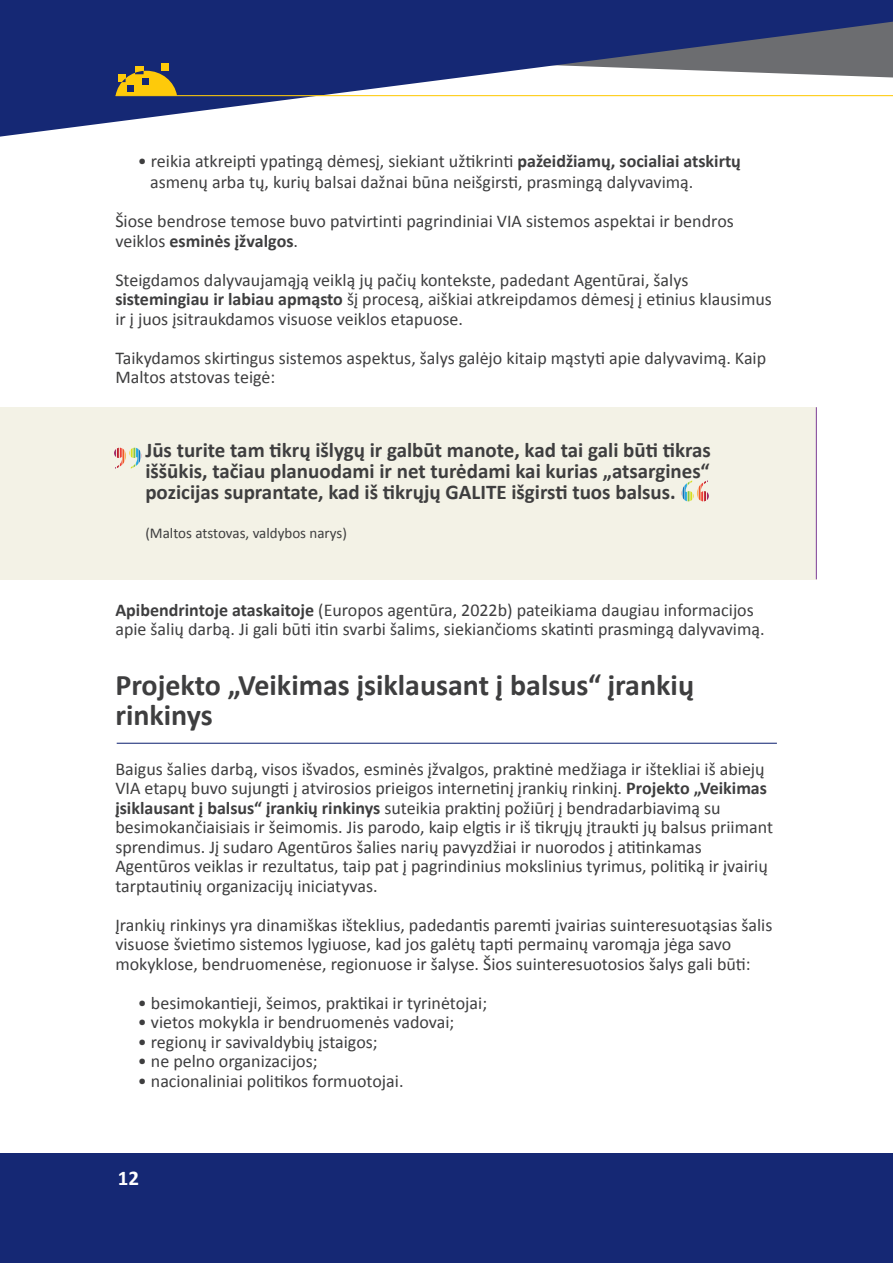
<style>
.page{position:relative;width:893px;height:1263px;background:#fff}
.page>*{position:absolute;margin:0;border:0;box-sizing:border-box;transform-origin:0 0}
.t1{font:700 30px/30px "Calibri";color:#3e3e3f}
.t2{font:700 21px/21px "Calibri";color:#3e3e3f;text-align:justify}
.t3{font:700 21px "Calibri";color:#fff}
.t4{font:18px/19.5px "Calibri";color:#3e3e3f}
.t5{font:15px "Calibri";color:#3e3e3f}
.s1{font-weight:700}
</style>
<div class="page">
<div style="left:0;top:407px;width:816px;height:172px;background:#f3f2e6"></div>
<hr style="left:816px;top:407px;width:1px;height:172px;background:#7e3e98">
<hr style="left:117px;top:743px;width:660px;height:1px;background:#152874">
<svg style="left:0;top:0;width:893px;height:137px;fill:#152874"></svg>
<hr style="left:116px;top:95px;width:777px;height:1px;background:#feca0a">
<div style="left:161px;top:63px;width:8px;height:7px;background:#feca0a"></div>
<div style="left:135px;top:66px;width:9px;height:8px;background:#feca0a"></div>
<svg style="left:116px;top:71px;width:61px;height:25px;background:#bd9c27"></svg>
<svg style="left:114px;top:448px;width:28px;height:21px"></svg>
<svg style="left:682px;top:480px;width:27px;height:21px"></svg>
<div style="left:0;top:1154px;width:893px;height:109px;background:#152874"></div>
<p class="t4" style="left:150px;top:150px;width:592px;line-height:21px;text-indent:-12px">• reikia atkreipti ypatingą dėmesį, siekiant užtikrinti <span class="s1">pažeidžiamų, socialiai atskirtų </span>asmenų arba tų, kurių balsai dažnai būna neišgirsti, prasmingą dalyvavimą.</p>
<p class="t4" style="left:115px;top:211px;width:620px">Šiose bendrose temose buvo patvirtinti pagrindiniai VIA sistemos aspektai ir bendros veiklos <span class="s1">esminės įžvalgos</span>.</p>
<p class="t4" style="left:115px;top:269px;width:658px">Steigdamos dalyvaujamąją veiklą jų pačių kontekste, padedant Agentūrai, šalys <span class="s1">sistemingiau ir labiau apmąsto</span> šį procesą, aiškiai atkreipdamos dėmesį į etinius klausimus ir į juos įsitraukdamos visuose veiklos etapuose.</p>
<p class="t4" style="left:115px;top:347px;width:652px">Taikydamos skirtingus sistemos aspektus, šalys galėjo kitaip mąstyti apie dalyvavimą. Kaip<br>Maltos atstovas teigė:</p>
<p class="t2" style="left:145px;top:438px;width:567px">Jūs turite tam tikrų išlygų ir galbūt manote, kad tai gali būti tikras iššūkis, tačiau planuodami ir net turėdami kai kurias „atsargines“ pozicijas suprantate, kad iš tikrųjų GALITE išgirsti tuos balsus.</p>
<p class="t5" style="left:145px;top:523px;width:203px">(Maltos atstovas, valdybos narys)</p>
<p class="t4" style="left:115px;top:599px;width:651px"><span class="s1">Apibendrintoje ataskaitoje</span> (Europos agentūra, 2022b) pateikiama daugiau informacijos apie šalių darbą. Ji gali būti itin svarbi šalims, siekiančioms skatinti prasmingą dalyvavimą.</p>
<h1 class="t1" style="left:115px;top:669px;width:580px">Projekto „Veikimas įsiklausant į balsus“ įrankių rinkinys</h1>
<p class="t4" style="left:115px;top:758px;width:659px">Baigus šalies darbą, visos išvados, esminės įžvalgos, praktinė medžiaga ir ištekliai iš abiejų VIA etapų buvo sujungti į atvirosios prieigos internetinį įrankių rinkinį. <span class="s1">Projekto „Veikimas įsiklausant į balsus“ įrankių rinkinys</span> suteikia praktinį požiūrį į bendradarbiavimą su besimokančiaisiais ir šeimomis. Jis parodo, kaip elgtis ir iš tikrųjų įtraukti jų balsus priimant sprendimus. Jį sudaro Agentūros šalies narių pavyzdžiai ir nuorodos į atitinkamas Agentūros veiklas ir rezultatus, taip pat į pagrindinius mokslinius tyrimus, politiką ir įvairių tarptautinių organizacijų iniciatyvas.</p>
<p class="t4" style="left:115px;top:914px;width:659px">Įrankių rinkinys yra dinamiškas išteklius, padedantis paremti įvairias suinteresuotąsias šalis visuose švietimo sistemos lygiuose, kad jos galėtų tapti permainų varomąja jėga savo mokyklose, bendruomenėse, regionuose ir šalyse. Šios suinteresuotosios šalys gali būti:</p>
<p class="t4" style="left:138px;top:992px;width:351px">• besimokantieji, šeimos, praktikai ir tyrinėtojai;</p>
<p class="t4" style="left:138px;top:1012px;width:318px">• vietos mokykla ir bendruomenės vadovai;</p>
<p class="t4" style="left:138px;top:1031px;width:241px">• regionų ir savivaldybių įstaigos;</p>
<p class="t4" style="left:138px;top:1051px;width:181px">• ne pelno organizacijos;</p>
<p class="t4" style="left:138px;top:1070px;width:267px">• nacionaliniai politikos formuotojai.</p>
<p class="t3" style="left:118px;top:1165px;width:23px">12</p>
</div>
